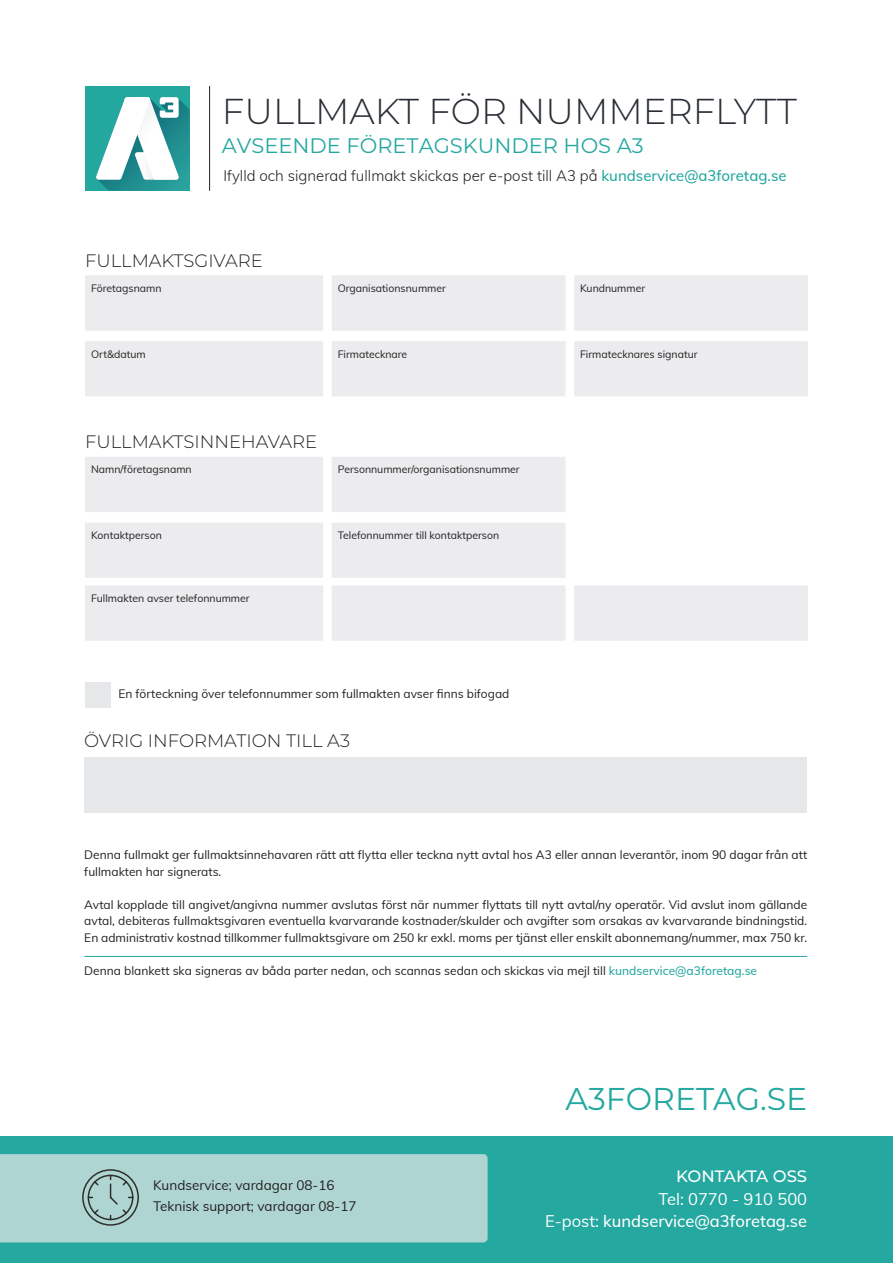
<style>
.page{position:relative;width:893px;height:1263px;background:#fff}
.page>*{position:absolute;margin:0;border:0;box-sizing:border-box;transform-origin:0 0}
.t1{font:300 36px "Montserrat";color:#292e36}
.t2{font:31.5px "Montserrat";color:#24a8a0}
.t3{font:21px "Montserrat";color:#24a8a0}
.t4{font:300 18px "Montserrat";color:#231f20}
.t5{font:500 16.5px "Muli";color:#fff}
.t6{font:16.5px "Muli";color:#fff}
.t7{font:500 16.5px "Montserrat";color:#fff}
.t8{font:300 15px "Muli";color:#231f20}
.t9{font:13.5px/21px "Muli";color:#231f20}
.t10{font:12px/16.5px "Muli";color:#231f20}
.t11{font:10.5px "Muli";color:#231f20}
.s1{font-weight:500;color:#24a8a0}
.s2{font-weight:400}
</style>
<div class="page">
<svg style="left:85px;top:275px;width:723px;height:121px;background:#eeeeef"></svg>
<hr style="left:209px;top:86px;width:1px;height:105px;background:#231f20">
<hr style="left:84px;top:956px;width:723px;height:1px;background:#24a8a0">
<div style="left:85px;top:86px;width:105px;height:105px;background:#23a8a0"></div>
<img style="left:123px;top:99px;width:67px;height:92px">
<img style="left:103px;top:180px;width:6px;height:11px">
<img style="left:98px;top:180px;width:5px;height:5px">
<svg style="left:96px;top:97px;width:83px;height:83px"></svg>
<div style="left:85px;top:682px;width:26px;height:26px;background:#e6e7e9"></div>
<svg style="left:85px;top:457px;width:481px;height:121px;background:#ededef"></svg>
<div style="left:0;top:1136px;width:893px;height:127px;background:#24a8a0"></div>
<div style="left:0;top:1154px;width:488px;height:88px;background:#aed5d2"></div>
<div style="left:84px;top:757px;width:723px;height:55px;background:#e6e7e9"></div>
<div style="left:85px;top:585px;width:723px;height:56px;background:#ececee"></div>
<p class="t1" style="left:222px;top:87px;width:577px">FULLMAKT FÖR NUMMERFLYTT</p>
<p class="t3" style="left:222px;top:131px;width:423px">AVSEENDE FÖRETAGSKUNDER HOS A3</p>
<p class="t8" style="left:224px;top:165px;width:565px">Ifylld och signerad fullmakt skickas per e-post till A3 på <span class="s1">kundservice@a3foretag.se</span></p>
<p class="t4" style="left:85px;top:249px;width:179px">FULLMAKTSGIVARE</p>
<p class="t11" style="left:91px;top:280px;width:72px">Företagsnamn</p>
<p class="t11" style="left:338px;top:280px;width:110px">Organisationsnummer</p>
<p class="t11" style="left:580px;top:280px;width:67px">Kundnummer</p>
<p class="t11" style="left:91px;top:346px;width:56px">Ort&amp;datum</p>
<p class="t11" style="left:338px;top:346px;width:71px">Firmatecknare</p>
<p class="t11" style="left:580px;top:346px;width:119px">Firmatecknares signatur</p>
<p class="t4" style="left:85px;top:429px;width:234px">FULLMAKTSINNEHAVARE</p>
<p class="t11" style="left:91px;top:462px;width:102px">Namn/företagsnamn</p>
<p class="t11" style="left:338px;top:462px;width:184px">Personnummer/organisationsnummer</p>
<p class="t11" style="left:91px;top:528px;width:72px">Kontaktperson</p>
<p class="t11" style="left:338px;top:528px;width:163px">Telefonnummer till kontaktperson</p>
<p class="t11" style="left:91px;top:590px;width:160px">Fullmakten avser telefonnummer</p>
<p class="t10" style="left:118px;top:685px;width:393px">En förteckning över telefonnummer som fullmakten avser finns bifogad</p>
<p class="t4" style="left:84px;top:728px;width:267px">ÖVRIG INFORMATION TILL A3</p>
<p class="t10" style="left:84px;top:846px;width:724px">Denna fullmakt ger fullmaktsinnehavaren rätt att flytta eller teckna nytt avtal hos A3 eller annan leverantör, inom 90 dagar från att fullmakten har signerats.</p>
<p class="t10" style="left:84px;top:895px;width:724px;text-align:justify">Avtal kopplade till angivet/angivna nummer avslutas först när nummer flyttats till nytt avtal/ny operatör. Vid avslut inom gällande avtal, debiteras fullmaktsgivaren eventuella kvarvarande kostnader/skulder och avgifter som orsakas av kvarvarande bindningstid.<br>En administrativ kostnad tillkommer fullmaktsgivare om 250 kr exkl. moms per tjänst eller enskilt abonnemang/nummer, max 750 kr.</p>
<p class="t10" style="left:84px;top:961px;width:674px">Denna blankett ska signeras av båda parter nedan, och scannas sedan och skickas via mejl till <span class="s1">kundservice@a3foretag.se</span></p>
<p class="t9" style="left:153px;top:1173px;width:205px">Kundservice; vardagar 08-16<br>Teknisk support; vardagar 08-17</p>
<p class="t2" style="left:566px;top:1077px;width:243px">A3FORETAG.SE</p>
<p class="t7" style="left:676px;top:1165px;width:133px">KONTAKTA OSS</p>
<p class="t6" style="left:658px;top:1187px;width:150px">Tel: 0770 - 910 500</p>
<p class="t5" style="left:545px;top:1209px;width:263px"><span class="s2">E-post:</span> kundservice@a3foretag.se</p>
</div>
